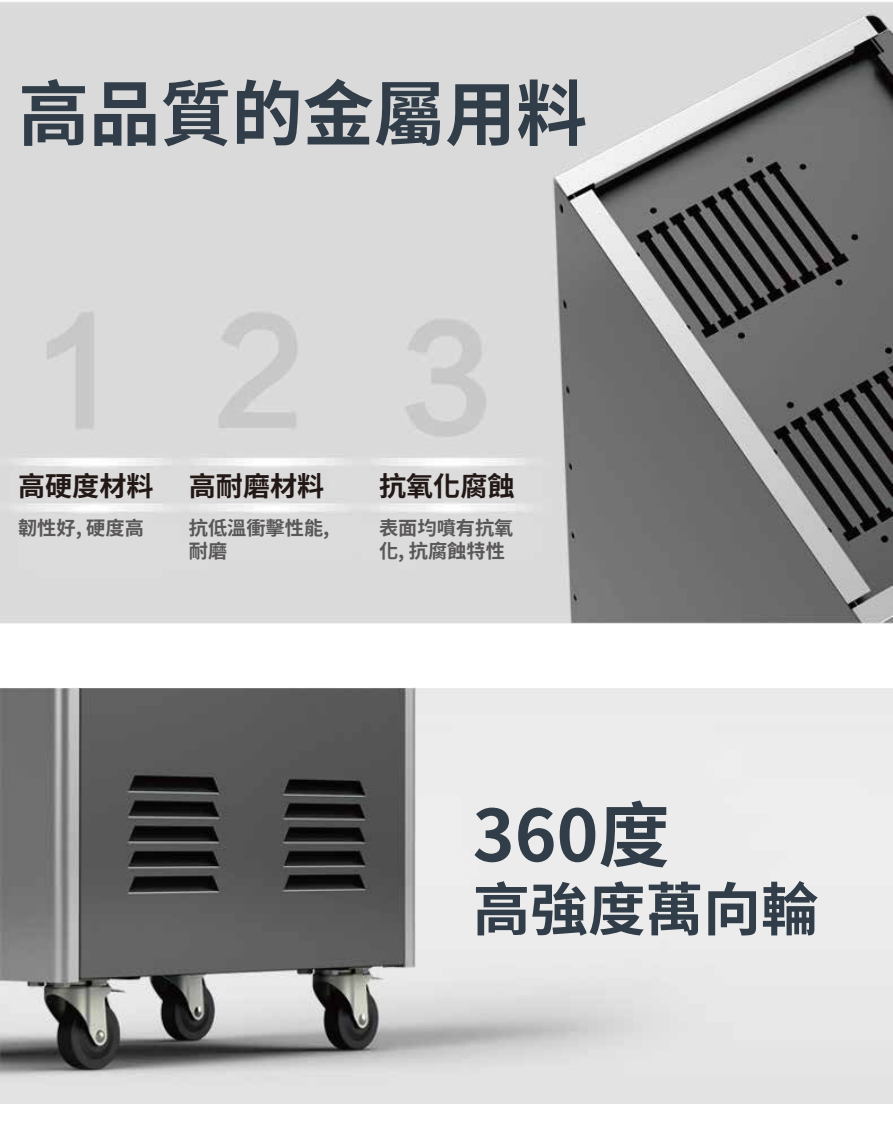
<style>
.page{position:relative;width:893px;height:1126px;background:#fff}
.page>*{position:absolute;margin:0;border:0;box-sizing:border-box;transform-origin:0 0}
.t1{font:700 71.25px "Noto Sans CJ Ktc";color:#313d48}
.t2{font:700 71.1px "Noto Sans CJ Ktc";color:#313d48}
.t3{font:700 57.6px "Noto Sans CJ Ktc";color:#313d48}
.t4{font:700 27.15px "Noto Sans CJ Ktc";color:#221815}
.t5{font:700 19.2px/23.1px "Noto Sans CJ Ktc";color:#595757}
</style>
<div class="page">
<img style="left:1px;top:2px;width:892px;height:621px">
<img style="left:0;top:687px;width:893px;height:416px">
<h2 class="t2" style="left:18px;top:74px;width:571px">高品質的金屬用料</h2>
<h3 class="t4" style="left:189px;top:470px;width:137px">高耐磨材料</h3>
<h3 class="t4" style="left:379px;top:470px;width:137px">抗氧化腐蝕</h3>
<h3 class="t4" style="left:18px;top:470px;width:137px">高硬度材料</h3>
<p class="t5" style="left:18px;top:517px;width:127px">韌性好, 硬度高</p>
<p class="t5" style="left:189px;top:517px;width:142px">抗低溫衝擊性能,耐磨</p>
<p class="t5" style="left:379px;top:517px;width:136px">表面均噴有抗氧化, 抗腐蝕特性</p>
<h1 class="t1" style="left:473px;top:795px;width:199px">360度</h1>
<h3 class="t3" style="left:473px;top:877px;width:347px">高強度萬向輪</h3>
</div>
